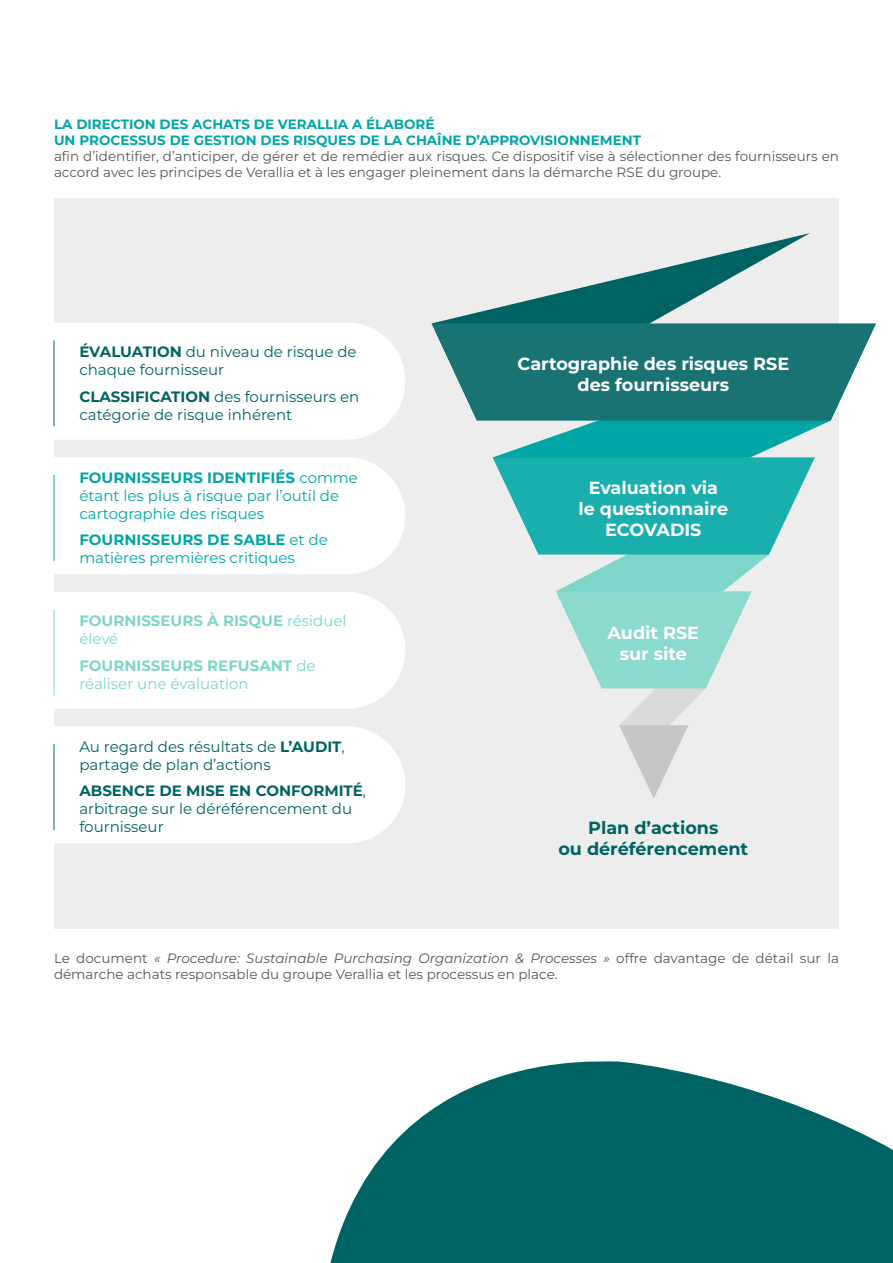
<style>
.page{position:relative;width:893px;height:1263px;background:#fff}
.page>*{position:absolute;margin:0;border:0;box-sizing:border-box;transform-origin:0 0}
.t1{font:700 17.55px/21.1px "Montserrat";color:#fff;text-align:center}
.t2{font:700 17.55px/21.1px "Montserrat";color:#006363;text-align:center}
.t3{font:15px/18px "Montserrat";color:#006363}
.t4{font:15px/18px "Montserrat";color:#00a6a6}
.t5{font:15px/18px "Montserrat";color:#7dd6c9}
.t6{font:700 15px/18px "Montserrat";color:#7dd6c9}
.t7{font:13.5px/16.2px "Montserrat";color:#575756}
.t8{font:700 13.5px/16.2px "Montserrat";color:#00a6a6}
.s1{font-weight:700}
.s2{font-weight:400}
.s3{font-style:italic}
</style>
<div class="page">
<div style="left:54px;top:198px;width:785px;height:730px;background:#ededed"></div>
<svg style="left:330px;top:1061px;width:563px;height:202px;fill:#006363"></svg>
<svg style="left:434px;top:233px;width:376px;height:90px"></svg>
<svg style="left:494px;top:421px;width:336px;height:36px;fill:#00a6a6"></svg>
<svg style="left:556px;top:554px;width:214px;height:37px;fill:#7dd6c9"></svg>
<svg style="left:493px;top:457px;width:322px;height:97px;background:#37b7b7"></svg>
<svg style="left:432px;top:323px;width:444px;height:98px;background:#308080"></svg>
<svg style="left:556px;top:591px;width:196px;height:207px"></svg>
<div style="left:53px;top:323px;width:352px;height:117px;background:#fff"></div>
<hr style="left:54px;top:340px;width:1px;height:86px;background:#006363">
<div style="left:53px;top:457px;width:352px;height:117px;background:#fff"></div>
<hr style="left:54px;top:475px;width:1px;height:86px;background:#00a6a6">
<div style="left:53px;top:592px;width:352px;height:117px;background:#fff"></div>
<hr style="left:54px;top:609px;width:1px;height:86px;background:#7dd6c9">
<div style="left:53px;top:726px;width:352px;height:117px;background:#fff"></div>
<hr style="left:54px;top:744px;width:1px;height:86px;background:#006363">
<p class="t8" style="left:54px;top:115px;width:589px">LA DIRECTION DES ACHATS DE VERALLIA A ÉLABORÉ<br>UN PROCESSUS DE GESTION DES RISQUES DE LA CHAÎNE D’APPROVISIONNEMENT</p>
<p class="t7" style="left:54px;top:148px;width:786px">afin d’identifier, d’anticiper, de gérer et de remédier aux risques. Ce dispositif vise à sélectionner des fournisseurs en accord avec les principes de Verallia et à les engager pleinement dans la démarche RSE du groupe.</p>
<p class="t3" style="left:79px;top:342px;width:279px"><span class="s1">ÉVALUATION</span> du niveau de risque de chaque fournisseur</p>
<p class="t3" style="left:79px;top:387px;width:282px"><span class="s1">CLASSIFICATION</span> des fournisseurs en catégorie de risque inhérent</p>
<p class="t4" style="left:79px;top:468px;width:280px"><span class="s1">FOURNISSEURS IDENTIFIÉS</span> comme étant les plus à risque par l’outil de cartographie des risques</p>
<p class="t4" style="left:79px;top:530px;width:250px"><span class="s1">FOURNISSEURS DE SABLE</span> et de matières premières critiques</p>
<p class="t6" style="left:79px;top:611px;width:269px">FOURNISSEURS À RISQUE <span class="s2">résiduel élevé</span></p>
<p class="t5" style="left:79px;top:656px;width:238px"><span class="s1">FOURNISSEURS REFUSANT</span> de réaliser une évaluation</p>
<p class="t3" style="left:79px;top:737px;width:267px">Au regard des résultats de <span class="s1">L’AUDIT</span>, partage de plan d’actions</p>
<p class="t3" style="left:79px;top:782px;width:288px"><span class="s1">ABSENCE DE MISE EN CONFORMITÉ</span>, arbitrage sur le déréférencement du fournisseur</p>
<p class="t1" style="left:518px;top:352px;width:273px">Cartographie des risques RSE des fournisseurs</p>
<p class="t1" style="left:579px;top:476px;width:151px">Evaluation via le questionnaire<br>ECOVADIS</p>
<p class="t1" style="left:608px;top:622px;width:93px">Audit RSE sur site</p>
<p class="t2" style="left:558px;top:817px;width:191px">Plan d’actions<br>ou déréférencement</p>
<p class="t7" style="left:54px;top:949px;width:786px">Le document <span class="s3">« Procedure: Sustainable Purchasing Organization &amp; Processes »</span> offre davantage de détail sur la démarche achats responsable du groupe Verallia et les processus en place.</p>
</div>
